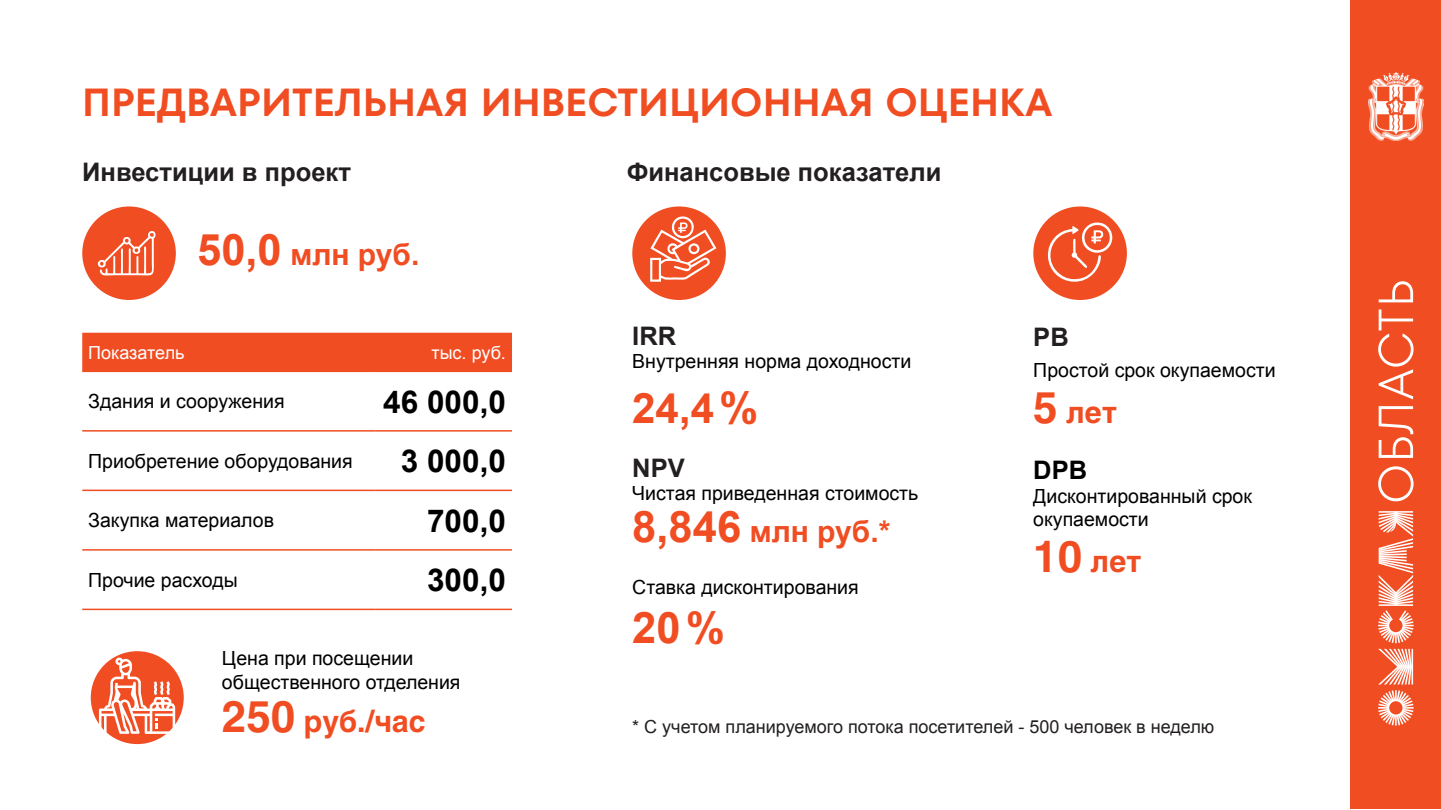
<style>
.page{position:relative;width:1441px;height:810px;background:#fff}
.page>*{position:absolute;margin:0;border:0;box-sizing:border-box;transform-origin:0 0}
.t1{font:700 43.5px "Arial";color:#f04d22}
.t2{font:700 42px "Arial";color:#f04d22}
.Заголовок{font:600 39px "TT Fors Trial";color:#f04d22}
.Text{font:700 31.5px "Arial";color:#000}
.t3{font:700 30px "Arial";color:#f04d22}
.Text-2{font:700 30px "Helios C";color:#f04d22}
.Text-3{font:700 25.5px "Arial";color:#231f20}
.t4{font:700 25.5px "Arial";color:#000}
.Text-4{font:19.5px/23.4px "Arial";color:#000}
.Text-5{font:18px "Arial";color:#231f20}
.Text-6{font:18px "Arial";color:#fff}
.s1{font-size:43.5px}
</style>
<div class="page">
<div style="left:1350px;top:0;width:90px;height:808px;background:#f04d22"></div>
<svg style="left:1378px;top:281px;width:35px;height:220px"></svg>
<svg style="left:1378px;top:511px;width:35px;height:215px"></svg>
<img style="left:1368px;top:73px;width:54px;height:67px">
<div style="left:91px;top:651px;width:93px;height:93px;background:#f04d22;border-radius:50%"></div>
<svg style="left:99px;top:657px;width:76px;height:77px"></svg>
<div style="left:82px;top:206px;width:94px;height:94px;background:#f04d22;border-radius:50%"></div>
<div style="left:1033px;top:206px;width:93px;height:94px;background:#f04d22;border-radius:50%"></div>
<div style="left:632px;top:206px;width:93px;height:94px;background:#f04d22;border-radius:50%"></div>
<svg style="left:650px;top:216px;width:66px;height:66px"></svg>
<svg style="left:97px;top:231px;width:59px;height:45px"></svg>
<svg style="left:1047px;top:222px;width:65px;height:60px"></svg>
<div style="left:82px;top:333px;width:430px;height:38px;background:#f04d22"></div>
<hr style="left:82px;top:371px;width:294px;height:1px;background:#f04d22">
<hr style="left:376px;top:371px;width:136px;height:1px;background:#f04d22">
<hr style="left:82px;top:430px;width:294px;height:2px;background:#f04d22">
<hr style="left:376px;top:430px;width:136px;height:2px;background:#f04d22">
<hr style="left:82px;top:490px;width:294px;height:1px;background:#f04d22">
<hr style="left:376px;top:490px;width:136px;height:1px;background:#f04d22">
<hr style="left:82px;top:549px;width:294px;height:2px;background:#f04d22">
<hr style="left:376px;top:549px;width:136px;height:2px;background:#f04d22">
<hr style="left:82px;top:609px;width:294px;height:1px;background:#f04d22">
<hr style="left:376px;top:609px;width:136px;height:1px;background:#f04d22">
<p class="Заголовок" style="left:82px;top:79px;width:971px">ПРЕДВАРИТЕЛЬНАЯ ИНВЕСТИЦИОННАЯ ОЦЕНКА</p>
<p class="Text-3" style="left:82px;top:155px;width:270px">Инвестиции в проект</p>
<p class="Text-3" style="left:626px;top:155px;width:316px">Финансовые показатели</p>
<p class="t3" style="left:197px;top:234px;width:224px"><span class="s1">50,0</span> млн руб.</p>
<p class="Text-6" style="left:88px;top:340px;width:98px">Показатель</p>
<p class="Text-6" style="left:431px;top:340px;width:76px">тыс. руб.</p>
<p class="Text-4" style="left:88px;top:390px;width:198px">Здания и сооружения</p>
<p class="Text" style="left:383px;top:380px;width:124px">46 000,0</p>
<p class="Text-4" style="left:88px;top:449px;width:266px">Приобретение оборудования</p>
<p class="Text" style="left:401px;top:440px;width:107px">3 000,0</p>
<p class="Text-4" style="left:88px;top:509px;width:187px">Закупка материалов</p>
<p class="Text" style="left:427px;top:500px;width:80px">700,0</p>
<p class="Text-4" style="left:88px;top:568px;width:151px">Прочие расходы</p>
<p class="Text" style="left:427px;top:559px;width:80px">300,0</p>
<p class="Text-4" style="left:222px;top:647px;width:240px">Цена при посещении общественного отделения</p>
<p class="Text-2" style="left:222px;top:704px;width:205px"><span class="s1">250</span> руб./час</p>
<p class="Text-3" style="left:632px;top:319px;width:45px">IRR</p>
<p class="Text-4" style="left:632px;top:350px;width:280px">Внутренняя норма доходности</p>
<p class="t2" style="left:632px;top:380px;width:127px">24,4<span class="s1">%</span></p>
<p class="Text-3" style="left:632px;top:451px;width:54px">NPV</p>
<p class="Text-4" style="left:632px;top:482px;width:287px">Чистая приведенная стоимость</p>
<p class="t3" style="left:632px;top:511px;width:260px"><span class="s1">8,846</span> млн руб.*</p>
<p class="Text-4" style="left:632px;top:575px;width:228px">Ставка дисконтирования</p>
<p class="t1" style="left:632px;top:599px;width:94px">20%</p>
<p class="Text-3" style="left:1033px;top:320px;width:37px">PB</p>
<p class="Text-4" style="left:1033px;top:359px;width:244px">Простой срок окупаемости</p>
<p class="Text-2" style="left:1033px;top:395px;width:85px"><span class="s1">5</span> лет</p>
<p class="t4" style="left:1033px;top:453px;width:55px">DPB</p>
<p class="Text-4" style="left:1033px;top:484px;width:220px">Дисконтированный срок окупаемости</p>
<p class="Text-2" style="left:1033px;top:544px;width:109px"><span class="s1">10</span> лет</p>
<p class="Text-5" style="left:632px;top:715px;width:583px">* С учетом планируемого потока посетителей - 500 человек в неделю</p>
</div>
